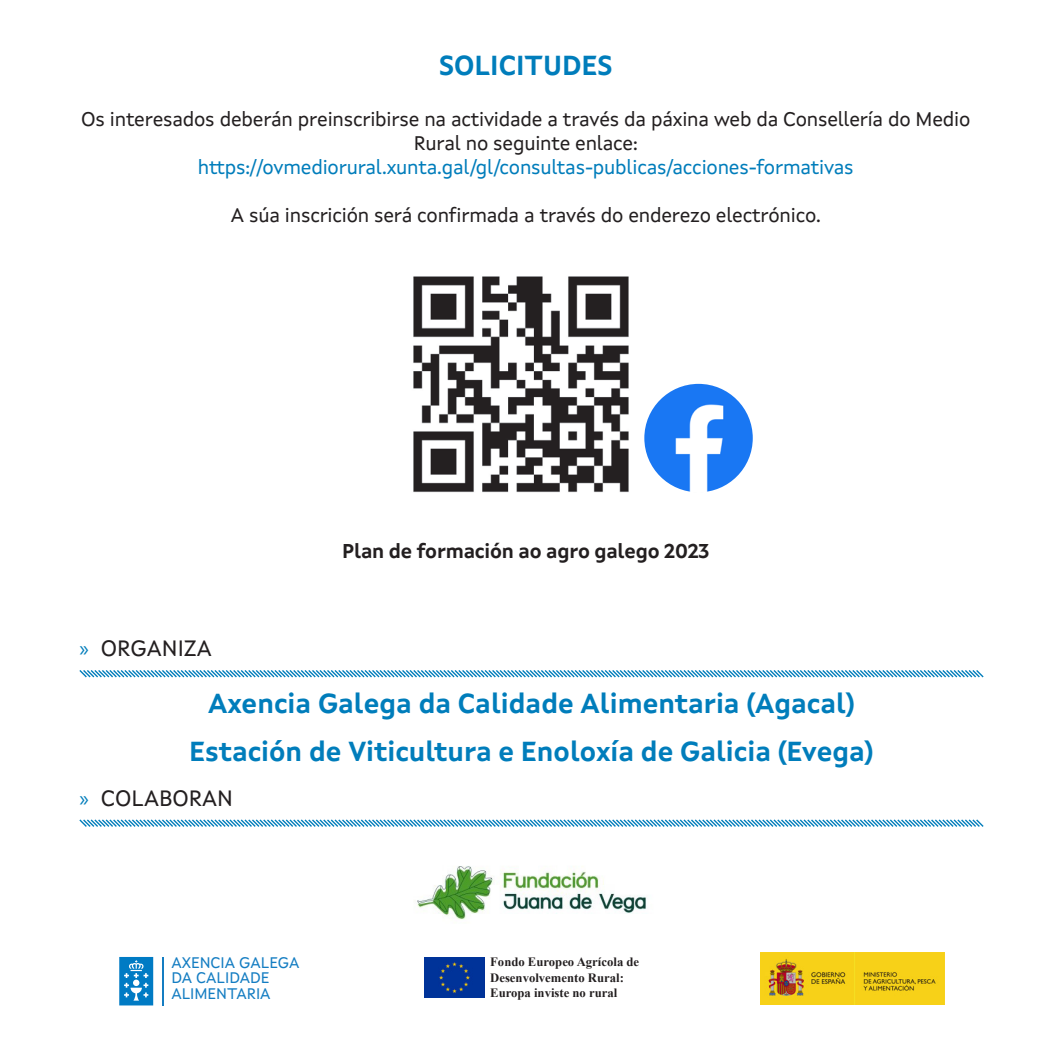
<style>
.page{position:relative;width:1063px;height:1063px;background:#fff}
.page>*{position:absolute;margin:0;border:0;box-sizing:border-box;transform-origin:0 0}
.TITULO_DE_CABECERA{font:700 27.5px "Xunta Sans";color:#007dbb}
.TITULOS{font:700 27.5px "Xunta Sans";color:#007dbb}
.t1{font:22.5px "Xunta Sans";color:#231f20}
.DATOS_DE_TRASERA{font:20px/24px "Xunta Sans";letter-spacing:-.01em;color:#231f20;text-align:center}
.DATOS_DE_TRASERA-2{font:20px "Xunta Sans";letter-spacing:-.01em;color:#007dbb}
.DATOS_DE_TRASERA-3{font:700 20px "Xunta Sans";letter-spacing:-.01em;color:#231f20}
.t2{font:15.5px "Xunta Sans";color:#147dc2}
.t3{font:700 12.75px/15.2px "Times New Roman";color:#231f20}
.s1{font-family:"Myriad Pro";color:#007dbb}
</style>
<div class="page">
<svg style="left:79px;top:819px;width:905px;height:8px"></svg>
<svg style="left:79px;top:670px;width:905px;height:8px"></svg>
<img style="left:413px;top:276px;width:243px;height:217px">
<img style="left:644px;top:384px;width:109px;height:108px;border-radius:54px">
<img style="left:417px;top:866px;width:230px;height:54px">
<img style="left:424px;top:958px;width:60px;height:40px">
<img style="left:760px;top:952px;width:184px;height:53px">
<svg style="left:119px;top:957px;width:35px;height:48px;background:#2e92ce"></svg>
<hr style="left:162px;top:957px;width:1px;height:49px;background:#147dc2">
<p class="TITULOS" style="left:439px;top:49px;width:175px">SOLICITUDES</p>
<p class="DATOS_DE_TRASERA" style="left:81px;top:107px;width:891px">Os interesados deberán preinscribirse na actividade a través da páxina web da Consellería do Medio<br>Rural no seguinte enlace:</p>
<p class="DATOS_DE_TRASERA-2" style="left:198px;top:155px;width:657px">https://ovmediorural.xunta.gal/gl/consultas-publicas/acciones-formativas</p>
<p class="DATOS_DE_TRASERA" style="left:231px;top:203px;width:592px">A súa inscrición será confirmada a través do enderezo electrónico.</p>
<p class="t1" style="left:79px;top:635px;width:134px"><span class="s1">»</span> ORGANIZA</p>
<p class="DATOS_DE_TRASERA-3" style="left:342px;top:539px;width:369px">Plan de formación ao agro galego 2023</p>
<p class="TITULO_DE_CABECERA" style="left:208px;top:687px;width:648px">Axencia Galega da Calidade Alimentaria (Agacal)</p>
<p class="TITULO_DE_CABECERA" style="left:189px;top:735px;width:686px">Estación de Viticultura e Enoloxía de Galicia (Evega)</p>
<p class="t1" style="left:79px;top:785px;width:155px"><span class="s1">»</span> COLABORAN</p>
<p class="t2" style="left:171px;top:953px;width:130px">AXENCIA GALEGA</p>
<p class="t2" style="left:171px;top:968px;width:100px">DA CALIDADE</p>
<p class="t2" style="left:171px;top:984px;width:101px">ALIMENTARIA</p>
<p class="t3" style="left:490px;top:954px;width:151px">Fondo Europeo Agrícola de<br>Desenvolvemento Rural:</p>
<p class="t3" style="left:490px;top:985px;width:129px">Europa inviste no rural</p>
</div>
